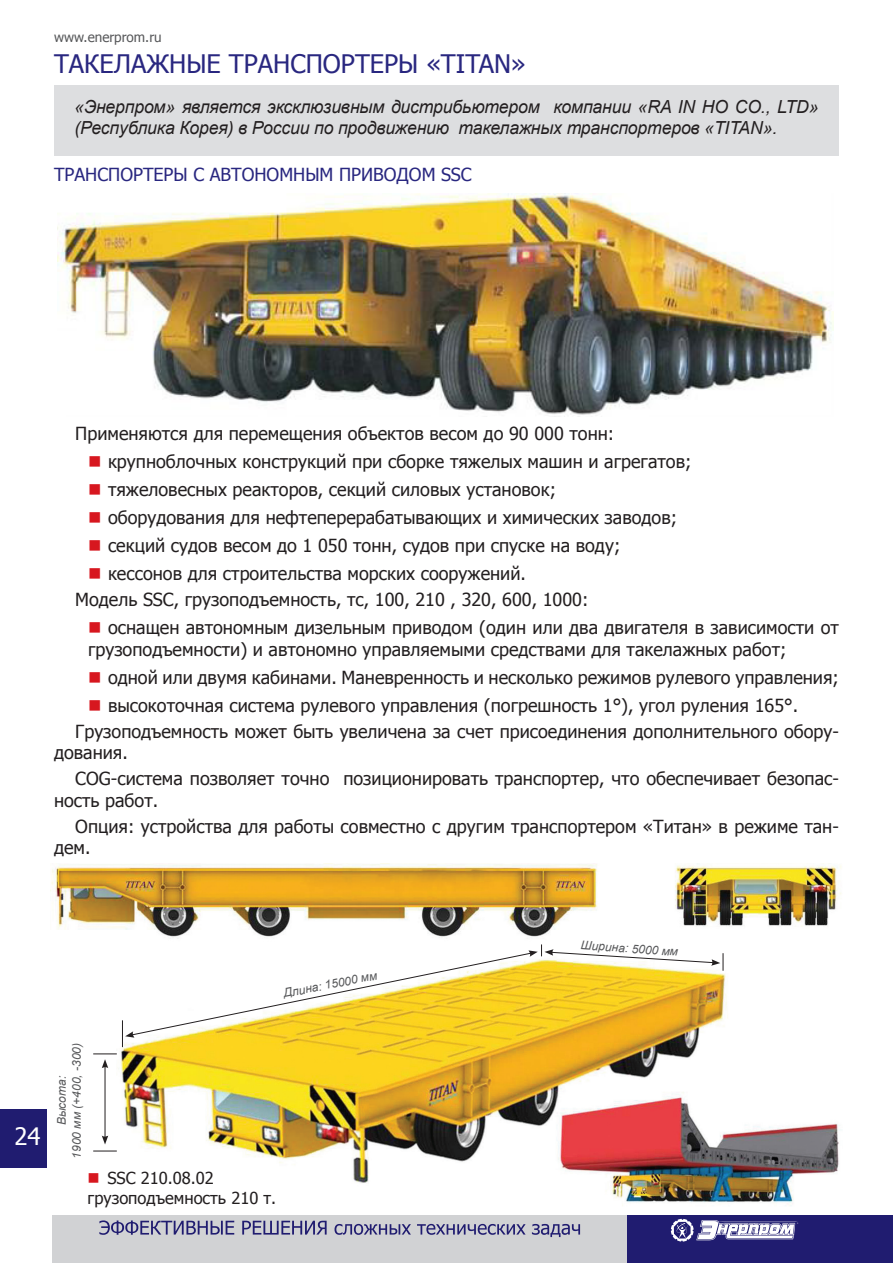
<style>
.page{position:relative;width:893px;height:1263px;background:#fff}
.page>*{position:absolute;margin:0;border:0;box-sizing:border-box;transform-origin:0 0}
.ЗАГОЛОВОК{font:25.5px "Tahoma";color:#292780}
.t1{font:24px "Tahoma";color:#fff}
.Text{font:18px/21.6px "Tahoma";color:#231f20}
.Text-2{font:italic 18px/21.6px "Arial";letter-spacing:-.01em;color:#231f20}
.ЗАГОЛОВОК_Small{font:18px "Tahoma";color:#292780}
.t2{font:16.5px/19.8px "Tahoma";color:#231f20}
.t3{font:13.5px "Tahoma";color:#57585a}
.Подпись_Рисунки{font:italic 12px "Arial";letter-spacing:-.005em;color:#57585a}
</style>
<div class="page">
<div style="left:54px;top:85px;width:785px;height:70px;background:#dddee0"></div>
<img style="left:51px;top:864px;width:547px;height:75px">
<img style="left:675px;top:865px;width:166px;height:62px">
<img style="left:118px;top:973px;width:722px;height:233px">
<svg style="left:122px;top:944px;width:602px;height:103px"></svg>
<svg style="left:93px;top:1151px;width:24px;height:1px"></svg>
<hr style="left:105px;top:1066px;width:1px;height:72px;background:#231f20">
<svg style="left:93px;top:1053px;width:24px;height:15px"></svg>
<svg style="left:102px;top:1135px;width:6px;height:9px"></svg>
<img style="left:57px;top:193px;width:776px;height:222px">
<div style="left:0;top:1109px;width:47px;height:59px;background:#201c70"></div>
<div style="left:52px;top:1214px;width:575px;height:49px;background:#d1d2d4"></div>
<svg style="left:99px;top:1220px;width:481px;height:17px"></svg>
<div style="left:627px;top:1214px;width:266px;height:49px;background:#201c70"></div>
<svg style="left:671px;top:1219px;width:127px;height:22px"></svg>
<p class="t3" style="left:54px;top:28px;width:109px">www.enerprom.ru</p>
<p class="ЗАГОЛОВОК" style="left:54px;top:46px;width:473px">ТАКЕЛАЖНЫЕ ТРАНСПОРТЕРЫ «TITAN»</p>
<p class="Text-2" style="left:74px;top:96px;width:746px">«Энерпром» является эксклюзивным дистрибьютером компании «RA IN HO CO., LTD» (Республика Корея) в России по продвижению такелажных транспортеров «TITAN».</p>
<p class="ЗАГОЛОВОК_Small" style="left:54px;top:163px;width:419px">ТРАНСПОРТЕРЫ С АВТОНОМНЫМ ПРИВОДОМ SSC</p>
<p class="Text" style="left:75px;top:422px;width:541px">Применяются для перемещения объектов весом до 90 000 тонн:</p>
<p class="Text" style="left:108px;top:450px;width:585px">крупноблочных конструкций при сборке тяжелых машин и агрегатов;</p>
<p class="Text" style="left:108px;top:478px;width:450px">тяжеловесных реакторов, секций силовых установок;</p>
<p class="Text" style="left:108px;top:506px;width:571px">оборудования для нефтеперерабатывающих и химических заводов;</p>
<p class="Text" style="left:108px;top:534px;width:514px">секций судов весом до 1 050 тонн, судов при спуске на воду;</p>
<p class="Text" style="left:108px;top:562px;width:419px">кессонов для строительства морских сооружений.</p>
<p class="Text" style="left:75px;top:588px;width:515px">Модель SSC, грузоподъемность, тс, 100, 210 , 320, 600, 1000:</p>
<p class="Text" style="left:88px;top:616px;width:752px;text-indent:20px">оснащен автономным дизельным приводом (один или два двигателя в зависимости от грузоподъемности) и автономно управляемыми средствами для такелажных работ;</p>
<p class="Text" style="left:108px;top:666px;width:732px">одной или двумя кабинами. Маневренность и несколько режимов рулевого управления;</p>
<p class="Text" style="left:108px;top:694px;width:692px">высокоточная система рулевого управления (погрешность 1°), угол руления 165°.</p>
<p class="Text" style="left:54px;top:719px;width:786px;text-indent:21px">Грузоподъемность может быть увеличена за счет присоединения дополнительного обору&shy;дования.</p>
<p class="Text" style="left:54px;top:767px;width:786px;text-indent:21px">COG-система позволяет точно позиционировать транспортер, что обеспечивает безопас&shy;ность работ.</p>
<p class="Text" style="left:54px;top:814px;width:786px;text-indent:21px">Опция: устройства для работы совместно с другим транспортером «Титан» в режиме тан&shy;дем.</p>
<p class="Подпись_Рисунки" style="left:282px;top:986px;width:96px;rotate:-11deg">Длина: 15000 мм</p>
<h2 class="t1" style="left:14px;top:1120px;width:28px">24</h2>
<p class="Подпись_Рисунки" style="left:69px;top:1158px;width:118px;rotate:-90deg">1900 мм (+400, -300)</p>
<p class="Подпись_Рисунки" style="left:54px;top:1125px;width:51px;rotate:-90deg">Высота:</p>
<p class="t2" style="left:88px;top:1167px;width:190px;text-indent:20px">SSC 210.08.02 грузоподъемность 210 т.</p>
<p class="Подпись_Рисунки" style="left:581px;top:937px;width:99px;rotate:4deg">Ширина: 5000 мм</p>
</div>
